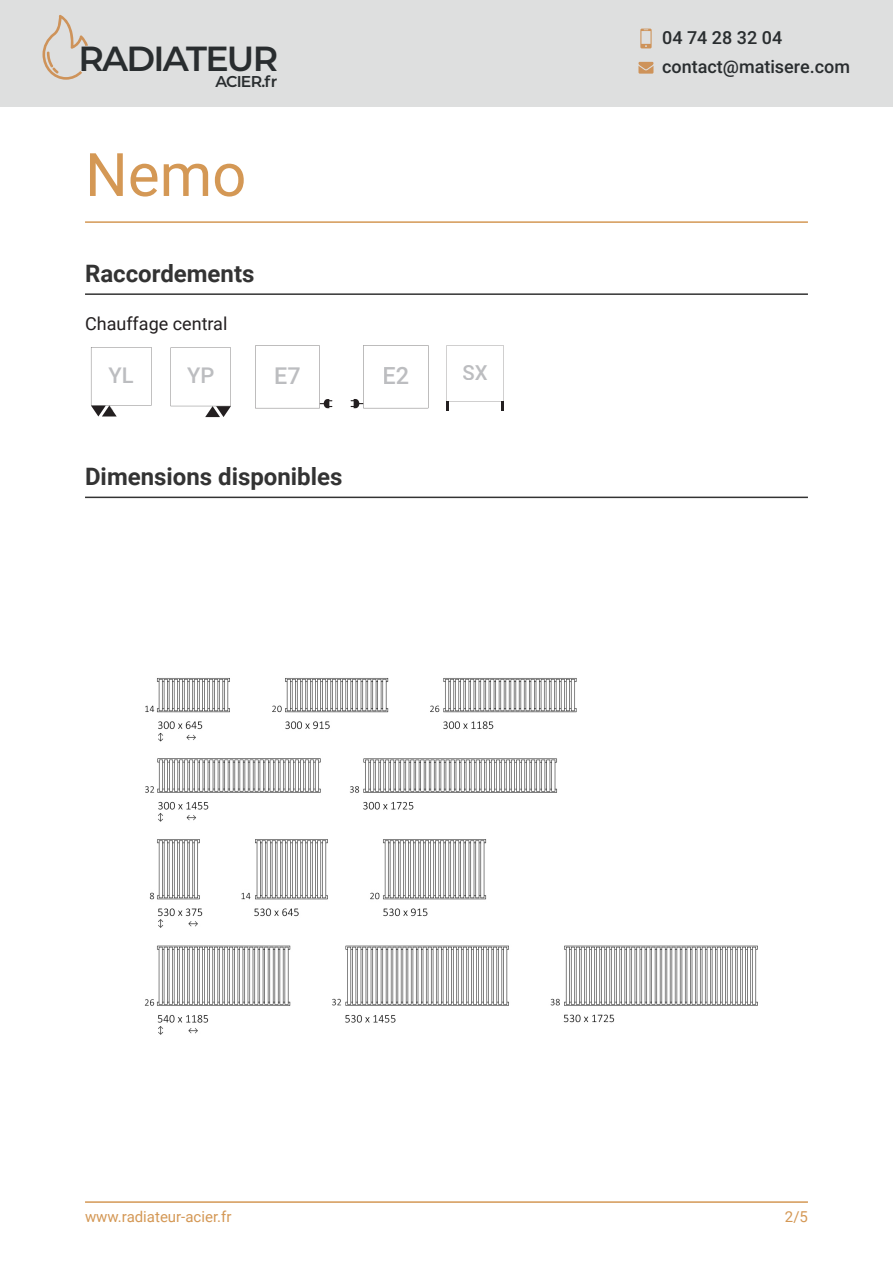
<style>
.page{position:relative;width:893px;height:1263px;background:#fff}
.page>*{position:absolute;margin:0;border:0;box-sizing:border-box;transform-origin:0 0}
.t1{font:60px "Roboto";color:#d49855}
.t2{font:600 34.8px "Montserrat";letter-spacing:-.05em;color:#292d2f}
.t3{font:700 24px "Roboto";color:#333}
.t4{font:500 23.85px "Roboto";color:#bcbdc0}
.t5{font:500 23.4px "Roboto";color:#bcbdc0}
.t6{font:500 21.9px "Roboto";color:#bcbdc0}
.t7{font:500 20.85px "Roboto";color:#bcbdc0}
.t8{font:500 18px "Roboto";color:#292d2f}
.t9{font:18px "Roboto";color:#231f20}
.t10{font:600 15.75px "Montserrat";letter-spacing:-.05em;color:#292d2f}
.t11{font:15px "Roboto";color:#d49855}
</style>
<div class="page">
<div style="left:0;top:0;width:892px;height:106px;background:#dedfdf"></div>
<svg style="left:640px;top:29px;width:12px;height:19px"></svg>
<svg style="left:638px;top:62px;width:15px;height:12px"></svg>
<svg style="left:43px;top:15px;width:45px;height:65px"></svg>
<hr style="left:85px;top:221px;width:723px;height:2px;background:#d49855">
<hr style="left:85px;top:1201px;width:723px;height:2px;background:#d49855">
<svg style="left:170px;top:348px;width:61px;height:69px"></svg>
<svg style="left:91px;top:347px;width:60px;height:69px"></svg>
<hr style="left:85px;top:293px;width:723px;height:2px;background:#333">
<hr style="left:85px;top:497px;width:723px;height:1px;background:#333">
<img style="left:144px;top:678px;width:614px;height:357px">
<svg style="left:255px;top:346px;width:77px;height:62px"></svg>
<svg style="left:351px;top:345px;width:77px;height:63px"></svg>
<svg style="left:446px;top:346px;width:58px;height:65px"></svg>
<h2 class="t2" style="left:78px;top:34px;width:201px">RADIATEUR</h2>
<p class="t10" style="left:215px;top:70px;width:63px">ACIER.fr</p>
<h1 class="t1" style="left:85px;top:133px;width:163px">Nemo</h1>
<p class="t3" style="left:85px;top:256px;width:171px">Raccordements</p>
<p class="t9" style="left:85px;top:311px;width:144px">Chauffage central</p>
<p class="t6" style="left:109px;top:360px;width:27px">YL</p>
<p class="t6" style="left:187px;top:360px;width:29px">YP</p>
<p class="t5" style="left:274px;top:359px;width:28px">E7</p>
<p class="t4" style="left:382px;top:358px;width:28px">E2</p>
<p class="t7" style="left:462px;top:357px;width:27px">SX</p>
<p class="t3" style="left:85px;top:459px;width:259px">Dimensions disponibles</p>
<p class="t8" style="left:662px;top:25px;width:122px">04 74 28 32 04</p>
<p class="t8" style="left:662px;top:54px;width:189px">contact@matisere.com</p>
<p class="t11" style="left:85px;top:1206px;width:148px">www.radiateur-acier.fr</p>
<p class="t11" style="left:785px;top:1206px;width:25px">2/5</p>
</div>
